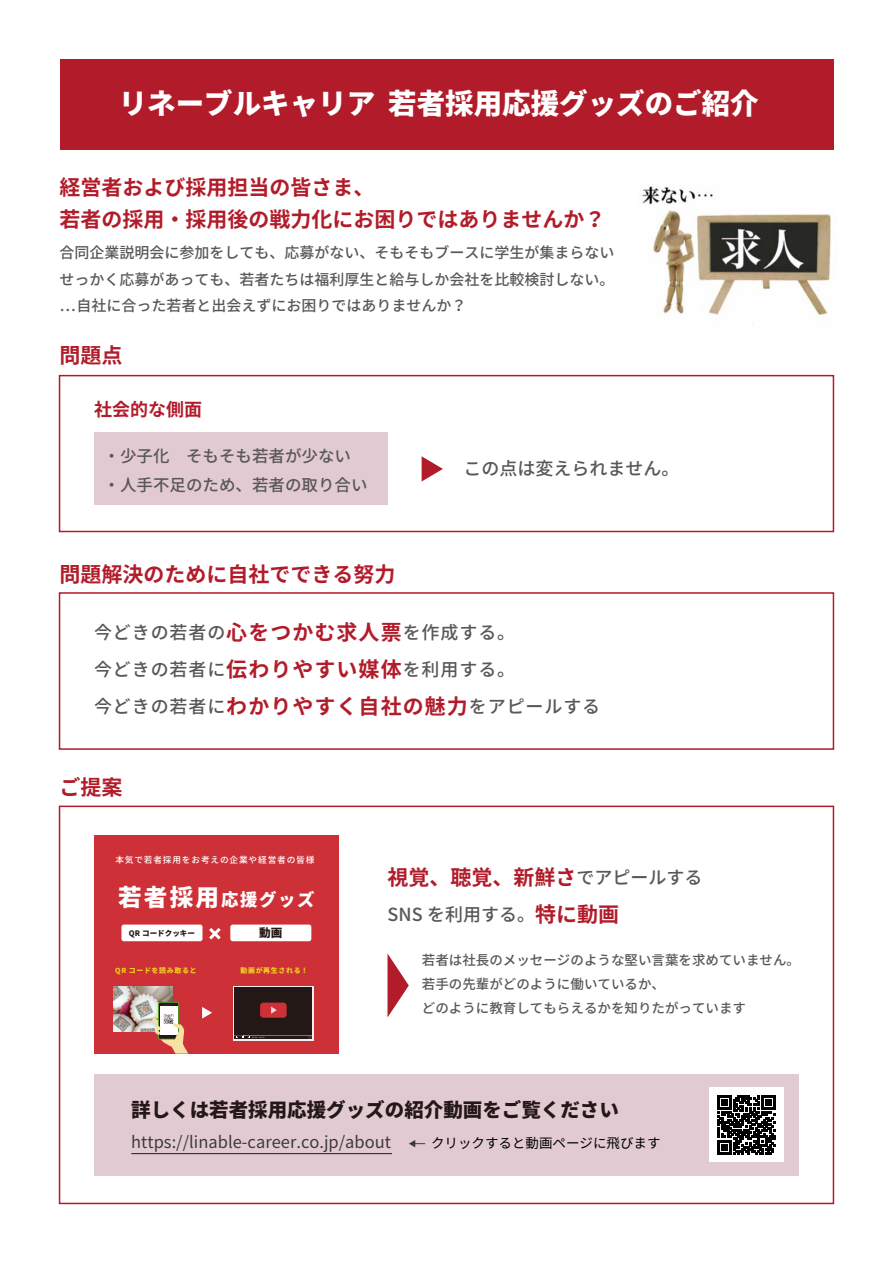
<style>
.page{position:relative;width:893px;height:1263px;background:#fff}
.page>*{position:absolute;margin:0;border:0;box-sizing:border-box;transform-origin:0 0}
.t1{font:900 28.5px "Noto Sans CJ Kjp";color:#fff}
.t2{font:700 21px/31.5px "Noto Sans CJ Kjp";color:#b21c2a}
.t3{font:900 19.5px "Noto Sans CJ Kjp";color:#231815}
.t4{font:500 18px/36.8px "Noto Sans CJ Kjp";letter-spacing:.05em;color:#595757}
.t5{font:500 18px "Noto Sans CJ Kjp";color:#595757}
.t6{font:700 18px "Noto Sans CJ Kjp";color:#b21c2a}
.t7{font:900 17.4px "Noto Sans CJ Kjp";letter-spacing:.09em;color:#fff}
.t8{font:16.5px "Noto Sans CJ Kjp";color:#3e3a39}
.t9{font:500 16.5px/28.8px "Noto Sans CJ Kjp";color:#595757}
.t10{font:500 15px/26.2px "Noto Sans CJ Kjp";color:#595757;text-align:justify}
.t11{font:500 13.5px/23.7px "Noto Sans CJ Kjp";color:#595757}
.t12{font:13.5px "Noto Sans CJ Kjp";color:#000}
.t13{font:900 11.55px "Noto Sans CJ Kjp";color:#231815}
.t14{font:500 8.7px "Noto Sans CJ Kjp";letter-spacing:.09em;color:#fff}
.t15{font:900 7.5px "Noto Sans CJ Kjp";color:#231815}
.t16{font:900 6.9px "Noto Sans CJ Kjp";letter-spacing:.09em;color:#efd120}
.s1{font-weight:700;font-size:21px;color:#b21c2a}
.s2{font-size:23.55px}
.s3{font-weight:500;font-size:18px;color:#595757}
</style>
<div class="page">
<div style="left:60px;top:60px;width:773px;height:90px;background:#b21c2a"></div>
<img style="left:642px;top:186px;width:195px;height:134px">
<div style="left:59px;top:592px;width:775px;height:158px;border:2px solid #b21c2a"></div>
<div style="left:59px;top:375px;width:775px;height:157px;border:2px solid #b21c2a"></div>
<div style="left:94px;top:432px;width:293px;height:73px;background:#e2cad3"></div>
<svg style="left:422px;top:456px;width:21px;height:25px"></svg>
<div style="left:59px;top:805px;width:775px;height:399px;border:2px solid #b21c2a"></div>
<div style="left:94px;top:1074px;width:705px;height:102px;background:#e2cad3"></div>
<svg style="left:387px;top:953px;width:22px;height:64px"></svg>
<div style="left:709px;top:1088px;width:74px;height:74px;background:#fff"></div>
<svg style="left:717px;top:1096px;width:58px;height:58px"></svg>
<div style="left:94px;top:835px;width:245px;height:218px;background:#ce3037"></div>
<img style="left:114px;top:986px;width:58px;height:45px">
<div style="left:230px;top:924px;width:81px;height:17px;background:#fff;border-radius:2px"></div>
<div style="left:121px;top:924px;width:81px;height:17px;background:#fff;border-radius:2px"></div>
<svg style="left:209px;top:928px;width:12px;height:12px"></svg>
<svg style="left:202px;top:1007px;width:10px;height:11px"></svg>
<svg style="left:158px;top:1002px;width:21px;height:37px"></svg>
<svg style="left:159px;top:1003px;width:19px;height:36px"></svg>
<div style="left:160px;top:1007px;width:17px;height:28px;background:#fff"></div>
<svg style="left:163px;top:1004px;width:8px;height:2px"></svg>
<svg style="left:152px;top:1014px;width:36px;height:39px"></svg>
<svg style="left:233px;top:986px;width:81px;height:54px"></svg>
<div style="left:235px;top:988px;width:77px;height:47px;background:#231815"></div>
<hr style="left:235px;top:1035px;width:77px;height:1px;background:#767676">
<hr style="left:235px;top:1036px;width:77px;height:3px;background:#231815">
<svg style="left:235px;top:1035px;width:29px;height:3px"></svg>
<div style="left:260px;top:1002px;width:27px;height:16px;background:#ce3037;border-radius:3px"></div>
<svg style="left:271px;top:1006px;width:6px;height:8px"></svg>
<hr style="left:131px;top:1153px;width:261px;height:1px;background:#231815">
<svg style="left:409px;top:1140px;width:16px;height:7px"></svg>
<h1 class="t1" style="left:119px;top:88px;width:642px">リネーブルキャリア 若者採用応援グッズのご紹介</h1>
<h2 class="t2" style="left:60px;top:172px;width:547px">経営者および採用担当の皆さま、<br>若者の採用・採用後の戦力化にお困りではありませんか？</h2>
<p class="t10" style="left:60px;top:240px;width:556px">合同企業説明会に参加をしても、応募がない、そもそもブースに学生が集まらないせっかく応募があっても、若者たちは福利厚生と給与しか会社を比較検討しない。…自社に合った若者と出会えずにお困りではありませんか？</p>
<h2 class="t2" style="left:60px;top:340px;width:65px">問題点</h2>
<p class="t6" style="left:94px;top:399px;width:109px">社会的な側面</p>
<p class="t9" style="left:104px;top:442px;width:266px">・少子化　そもそも若者が少ない・人手不足のため、若者の取り合い</p>
<p class="t5" style="left:464px;top:458px;width:217px">この点は変えられません。</p>
<h2 class="t2" style="left:60px;top:559px;width:337px">問題解決のために自社でできる努力</h2>
<p class="t4" style="left:94px;top:615px;width:508px">今どきの若者の<span class="s1">心をつかむ求人票</span>を作成する。<br>今どきの若者に<span class="s1">伝わりやすい媒体</span>を利用する。<br>今どきの若者に<span class="s1">わかりやすく自社の魅力</span>をアピールする</p>
<h2 class="t2" style="left:60px;top:771px;width:65px">ご提案</h2>
<p class="t14" style="left:115px;top:855px;width:201px">本気で若者採用をお考えの企業や経営者の皆様</p>
<p class="t7" style="left:118px;top:889px;width:198px"><span class="s2">若者採用</span>応援グッズ</p>
<p class="t15" style="left:129px;top:929px;width:68px">QR コードクッキー</p>
<p class="t13" style="left:259px;top:927px;width:25px">動画</p>
<p class="t16" style="left:115px;top:966px;width:83px">QR コードを読み取ると</p>
<p class="t16" style="left:240px;top:966px;width:67px">動画が再生される !</p>
<h2 class="t2" style="left:387px;top:862px;width:316px">視覚、聴覚、新鮮さ<span class="s3">でアピールする</span></h2>
<p class="t5" style="left:387px;top:904px;width:233px">SNS を利用する。<span class="s1">特に動画</span></p>
<p class="t11" style="left:422px;top:949px;width:379px">若者は社長のメッセージのような堅い言葉を求めていません。若手の先輩がどのように働いているか、<br>どのように教育してもらえるかを知りたがっています</p>
<h3 class="t3" style="left:131px;top:1099px;width:489px">詳しくは若者採用応援グッズの紹介動画をご覧ください</h3>
<p class="t8" style="left:131px;top:1133px;width:261px">https://linable-career.co.jp/about</p>
<p class="t12" style="left:431px;top:1135px;width:231px">クリックすると動画ページに飛びます</p>
</div>
